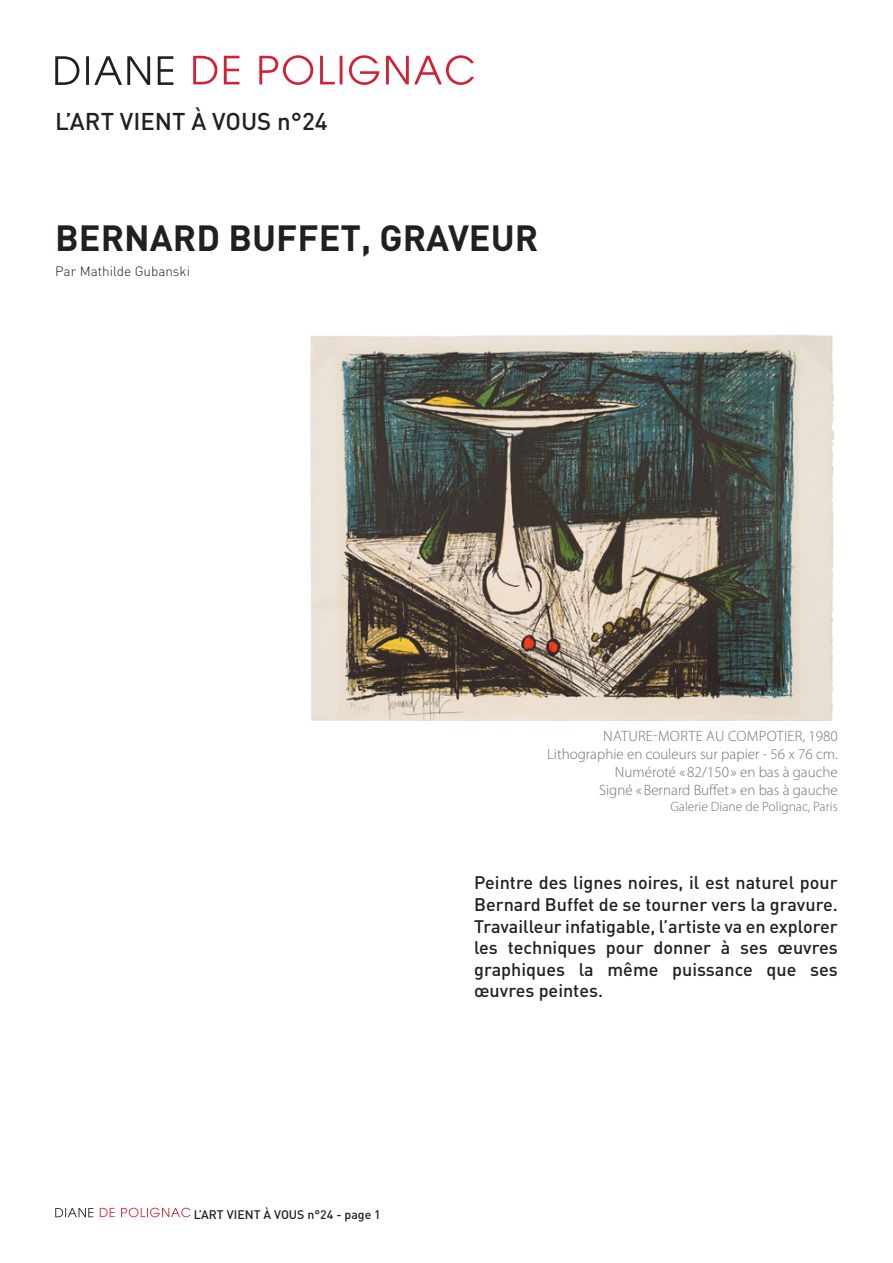
<style>
.page{position:relative;width:893px;height:1263px;background:#fff}
.page>*{position:absolute;margin:0;border:0;box-sizing:border-box;transform-origin:0 0}
.Style_de_paragraphe{font:700 36px "DIN";color:#231f20}
.t1{font:500 24px "DIN";color:#231f20}
.t2{font:500 18px/21.6px "DIN";color:#231f20;text-align:justify}
.t3{font:300 15px "Myriad Pro";color:#6f7073}
.t4{font:300 15px "Myriad Pro";letter-spacing:.02em;color:#6f7073}
.t5{font:300 13.5px "Myriad Pro";color:#6f7073}
.Style_de_paragraphe-2{font:300 13.5px "DIN";color:#231f20}
.t6{font:500 12.3px "DIN";color:#231f20}
</style>
<div class="page">
<svg style="left:100px;top:1208px;width:90px;height:9px"></svg>
<svg style="left:55px;top:1208px;width:38px;height:9px"></svg>
<svg style="left:193px;top:55px;width:281px;height:30px"></svg>
<svg style="left:55px;top:56px;width:118px;height:29px"></svg>
<img style="left:310px;top:334px;width:525px;height:387px">
<p class="t1" style="left:55px;top:106px;width:274px">L’ART VIENT À VOUS n°24</p>
<p class="Style_de_paragraphe" style="left:55px;top:214px;width:485px">BERNARD BUFFET, GRAVEUR</p>
<p class="Style_de_paragraphe-2" style="left:55px;top:263px;width:136px">Par Mathilde Gubanski</p>
<p class="t4" style="left:603px;top:726px;width:236px">NATURE-MORTE AU COMPOTIER, 1980</p>
<p class="t3" style="left:547px;top:744px;width:292px">Lithographie en couleurs sur papier - 56 x 76 cm.</p>
<p class="t3" style="left:615px;top:762px;width:224px">Numéroté « 82/150 » en bas à gauche</p>
<p class="t3" style="left:599px;top:780px;width:240px">Signé «Bernard Buffet» en bas à gauche</p>
<p class="t5" style="left:670px;top:798px;width:169px">Galerie Diane de Polignac, Paris</p>
<p class="t6" style="left:194px;top:1207px;width:189px">L’ART VIENT À VOUS n°24 - page 1</p>
<p class="t2" style="left:474px;top:871px;width:365px">Peintre des lignes noires, il est naturel pour Bernard Buffet de se tourner vers la gravure.<br>Travailleur infatigable, l’artiste va en explorer les techniques pour donner à ses œuvres graphiques la même puissance que ses œuvres peintes.</p>
</div>
